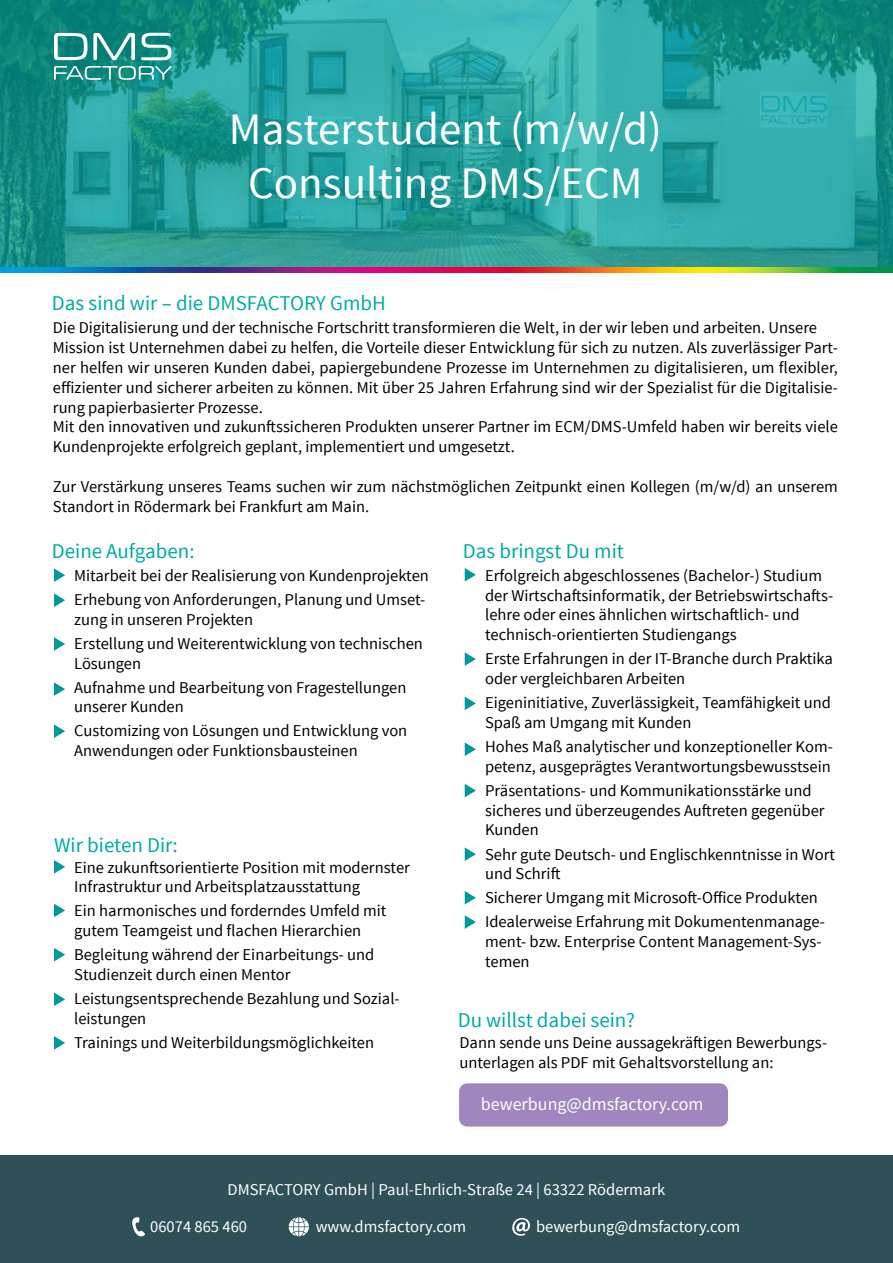
<style>
.page{position:relative;width:893px;height:1263px;background:#fff}
.page>*{position:absolute;margin:0;border:0;box-sizing:border-box;transform-origin:0 0}
.t1{font:45px/54px "Source Sans Pro";color:#fff;text-align:center}
.t2{font:21px "Source Sans Pro";color:#00aba7}
.t3{font:18px "Source Sans Pro";color:#fff}
.t4{font:16.5px/19.8px "Source Sans Pro";color:#000}
.t5{font:16.5px "Source Sans Pro";color:#fff}
</style>
<div class="page">
<svg style="left:0;top:0;width:893px;height:270px;background:#28a09b"></svg>
<svg style="left:54px;top:33px;width:33px;height:27px"></svg>
<svg style="left:93px;top:33px;width:42px;height:27px"></svg>
<svg style="left:141px;top:33px;width:30px;height:27px"></svg>
<svg style="left:54px;top:66px;width:117px;height:14px;background:#4ea7a0"></svg>
<div style="left:0;top:1155px;width:893px;height:108px;background:#2f4f59"></div>
<div style="left:459px;top:1083px;width:269px;height:43px;background:#9f86be;border-radius:8px"></div>
<svg style="left:132px;top:1217px;width:13px;height:19px"></svg>
<svg style="left:289px;top:1217px;width:20px;height:19px"></svg>
<svg style="left:512px;top:1218px;width:18px;height:18px"></svg>
<svg style="left:54px;top:568px;width:11px;height:14px"></svg>
<svg style="left:54px;top:593px;width:11px;height:14px"></svg>
<svg style="left:54px;top:637px;width:11px;height:14px"></svg>
<svg style="left:54px;top:682px;width:11px;height:14px"></svg>
<svg style="left:54px;top:724px;width:11px;height:14px"></svg>
<svg style="left:54px;top:860px;width:11px;height:13px"></svg>
<svg style="left:54px;top:904px;width:11px;height:13px"></svg>
<svg style="left:54px;top:948px;width:11px;height:13px"></svg>
<svg style="left:54px;top:992px;width:11px;height:14px"></svg>
<svg style="left:54px;top:1036px;width:11px;height:14px"></svg>
<svg style="left:465px;top:568px;width:11px;height:13px"></svg>
<svg style="left:465px;top:652px;width:11px;height:14px"></svg>
<svg style="left:465px;top:697px;width:11px;height:13px"></svg>
<svg style="left:465px;top:742px;width:11px;height:14px"></svg>
<svg style="left:465px;top:784px;width:11px;height:13px"></svg>
<svg style="left:465px;top:847px;width:11px;height:14px"></svg>
<svg style="left:465px;top:891px;width:11px;height:13px"></svg>
<svg style="left:465px;top:915px;width:11px;height:14px"></svg>
<h1 class="t1" style="left:229px;top:103px;width:434px">Masterstudent (m/w/d)<br>Consulting DMS/ECM</h1>
<p class="t2" style="left:52px;top:290px;width:336px">Das sind wir – die DMSFACTORY GmbH</p>
<p class="t4" style="left:53px;top:318px;width:786px">Die Digitalisierung und der technische Fortschritt transformieren die Welt, in der wir leben und arbeiten. Unsere Mission ist Unternehmen dabei zu helfen, die Vorteile dieser Entwicklung für sich zu nutzen. Als zuverlässiger Part&shy;ner helfen wir unseren Kunden dabei, papiergebundene Prozesse im Unternehmen zu digitalisieren, um flexibler, effizienter und sicherer arbeiten zu können. Mit über 25 Jahren Erfahrung sind wir der Spezialist für die Digitalisie&shy;rung papierbasierter Prozesse.<br>Mit den innovativen und zukunftssicheren Produkten unserer Partner im ECM/DMS-Umfeld haben wir bereits viele Kundenprojekte erfolgreich geplant, implementiert und umgesetzt.</p>
<p class="t4" style="left:53px;top:477px;width:786px">Zur Verstärkung unseres Teams suchen wir zum nächstmöglichen Zeitpunkt einen Kollegen (m/w/d) an unserem<br>Standort in Rödermark bei Frankfurt am Main.</p>
<p class="t2" style="left:52px;top:538px;width:144px">Deine Aufgaben:</p>
<p class="t2" style="left:463px;top:538px;width:163px">Das bringst Du mit</p>
<p class="t4" style="left:74px;top:564px;width:356px;line-height:24px">Mitarbeit bei der Realisierung von Kundenprojekten<br>Erhebung von Anforderungen, Planung und Umset-</p>
<p class="t4" style="left:74px;top:607px;width:350px;line-height:24px">zung in unseren Projekten<br>Erstellung und Weiterentwicklung von technischen</p>
<p class="t4" style="left:74px;top:651px;width:334px;line-height:24px">Lösungen<br>Aufnahme und Bearbeitung von Fragestellungen</p>
<p class="t4" style="left:74px;top:695px;width:335px;line-height:24px">unserer Kunden<br>Customizing von Lösungen und Entwicklung von</p>
<p class="t4" style="left:74px;top:741px;width:285px">Anwendungen oder Funktionsbausteinen</p>
<p class="t2" style="left:54px;top:832px;width:125px">Wir bieten Dir:</p>
<p class="t4" style="left:74px;top:857px;width:337px">Eine zukunftsorientierte Position mit modernster<br>Infrastruktur und Arbeitsplatzausstattung</p>
<p class="t4" style="left:74px;top:901px;width:314px">Ein harmonisches und forderndes Umfeld mit gutem Teamgeist und flachen Hierarchien</p>
<p class="t4" style="left:74px;top:945px;width:302px">Begleitung während der Einarbeitungs- und<br>Studienzeit durch einen Mentor</p>
<p class="t4" style="left:74px;top:989px;width:327px">Leistungsentsprechende Bezahlung und Sozial&shy;leistungen</p>
<p class="t4" style="left:74px;top:1033px;width:301px">Trainings und Weiterbildungsmöglichkeiten</p>
<p class="t4" style="left:485px;top:566px;width:350px">Erfolgreich abgeschlossenes (Bachelor-) Studium der Wirtschaftsinformatik, der Betriebswirtschafts&shy;lehre oder eines ähnlichen wirtschaftlich- und technisch-orientierten Studiengangs</p>
<p class="t4" style="left:485px;top:649px;width:349px">Erste Erfahrungen in der IT-Branche durch Praktika oder vergleichbaren Arbeiten</p>
<p class="t4" style="left:485px;top:693px;width:347px">Eigeninitiative, Zuverlässigkeit, Teamfähigkeit und<br>Spaß am Umgang mit Kunden</p>
<p class="t4" style="left:485px;top:737px;width:349px">Hohes Maß analytischer und konzeptioneller Kom&shy;petenz, ausgeprägtes Verantwortungsbewusstsein</p>
<p class="t4" style="left:485px;top:781px;width:341px">Präsentations- und Kommunikationsstärke und sicheres und überzeugendes Auftreten gegenüber<br>Kunden</p>
<p class="t4" style="left:485px;top:844px;width:351px">Sehr gute Deutsch- und Englischkenntnisse in Wort und Schrift</p>
<p class="t4" style="left:485px;top:886px;width:341px;line-height:24px">Sicherer Umgang mit Microsoft-Office Produkten<br>Idealerweise Erfahrung mit Dokumentenmanage-</p>
<p class="t4" style="left:485px;top:932px;width:338px">ment- bzw. Enterprise Content Management-Sys&shy;temen</p>
<p class="t2" style="left:458px;top:1006px;width:179px">Du willst dabei sein?</p>
<p class="t4" style="left:459px;top:1033px;width:369px">Dann sende uns Deine aussagekräftigen Bewerbungs&shy;unterlagen als PDF mit Gehaltsvorstellung an:</p>
<p class="t3" style="left:481px;top:1093px;width:224px">bewerbung@dmsfactory.com</p>
<p class="t5" style="left:228px;top:1179px;width:439px">DMSFACTORY GmbH | Paul-Ehrlich-Straße 24 | 63322 Rödermark</p>
<p class="t5" style="left:150px;top:1216px;width:98px">06074 865 460</p>
<p class="t5" style="left:316px;top:1216px;width:152px">www.dmsfactory.com</p>
<p class="t5" style="left:536px;top:1216px;width:206px">bewerbung@dmsfactory.com</p>
</div>
